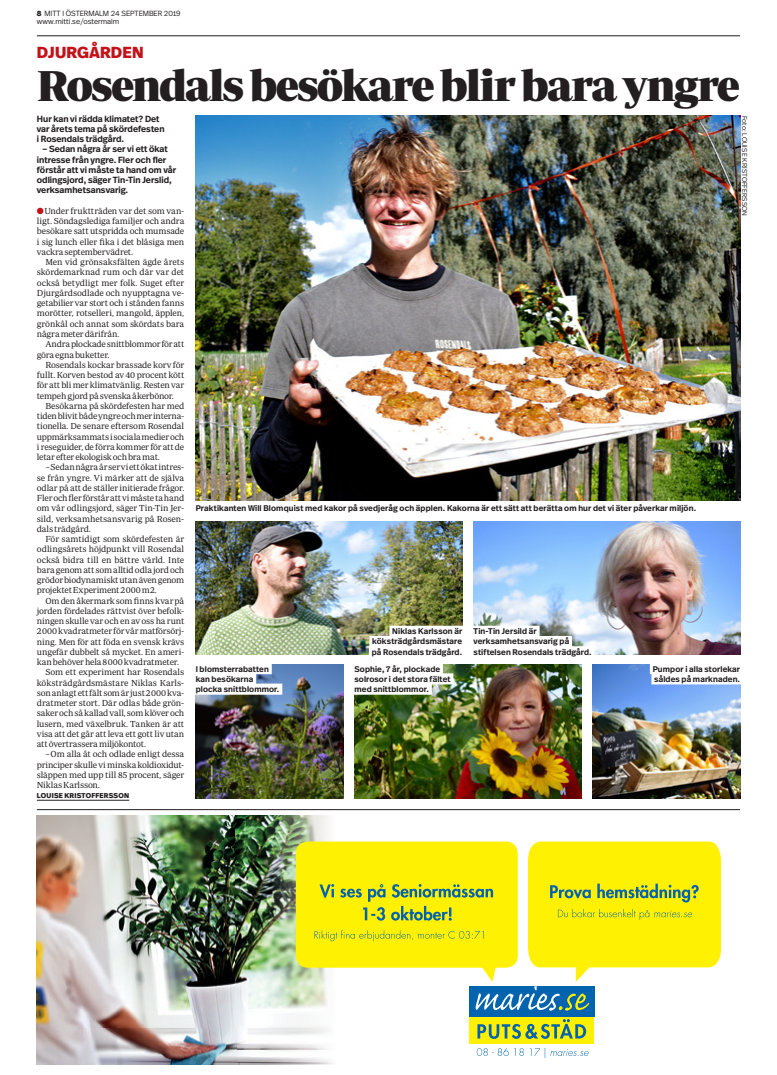
<style>
.page{position:relative;width:777px;height:1075px;background:#fff}
.page>*{position:absolute;margin:0;border:0;box-sizing:border-box;transform-origin:0 0}
.t1{font:44px "Periodico Display";letter-spacing:-.05em;color:#231f20}
.t2{font:800 16px "Real Head OT";letter-spacing:.015em;color:#c4121a}
.t3{font:8.9px/10.3px "Periodico Text Lg";letter-spacing:-.015em;color:#231f20;text-align:justify}
.t4{font:600 8.9px/10.3px "Real Head OT";letter-spacing:.005em;color:#231f20}
.t5{font:600 8.2px/10.2px "Real Head OT";letter-spacing:.015em;color:#231f20}
.t6{font:300 7.5px/8px "Real Head OT";color:#231f20}
.t7{font:300 7px "Real Head OT";letter-spacing:.015em;color:#231f20}
.t8{font:800 7px "Real Head OT";letter-spacing:.03em;color:#231f20}
.s1{font-weight:800}
.s2{color:#c4121a}
</style>
<div class="page">
<hr style="left:37px;top:36px;width:703px;height:1px;background:#231f20">
<hr style="left:37px;top:800px;width:92px;height:1px;background:#231f20">
<img style="left:354px;top:665px;width:227px;height:133px">
<img style="left:592px;top:665px;width:148px;height:133px">
<img style="left:196px;top:116px;width:544px;height:385px">
<div style="left:351px;top:663px;width:92px;height:11px;background:#fff"></div>
<div style="left:351px;top:673px;width:102px;height:11px;background:#fff"></div>
<div style="left:351px;top:684px;width:81px;height:11px;background:#fff"></div>
<div style="left:650px;top:663px;width:93px;height:11px;background:#fff"></div>
<div style="left:651px;top:673px;width:92px;height:11px;background:#fff"></div>
<img style="left:473px;top:521px;width:267px;height:134px">
<div style="left:471px;top:626px;width:68px;height:11px;background:#fff"></div>
<div style="left:471px;top:636px;width:101px;height:11px;background:#fff"></div>
<div style="left:471px;top:646px;width:123px;height:11px;background:#fff"></div>
<img style="left:196px;top:665px;width:147px;height:133px">
<img style="left:196px;top:521px;width:266px;height:134px">
<div style="left:389px;top:626px;width:76px;height:11px;background:#fff"></div>
<div style="left:369px;top:636px;width:96px;height:11px;background:#fff"></div>
<div style="left:369px;top:646px;width:96px;height:11px;background:#fff"></div>
<div style="left:193px;top:663px;width:79px;height:11px;background:#fff"></div>
<div style="left:193px;top:673px;width:63px;height:11px;background:#fff"></div>
<div style="left:193px;top:684px;width:89px;height:11px;background:#fff"></div>
<hr style="left:37px;top:809px;width:703px;height:1px;background:#231f20">
<img style="left:37px;top:815px;width:296px;height:250px">
<div style="left:469px;top:1016px;width:125px;height:28px;background:#fff101"></div>
<img style="left:469px;top:1011px;width:125px;height:6px">
<svg style="left:477px;top:1019px;width:109px;height:20px"></svg>
<div style="left:296px;top:841px;width:222px;height:127px;background:#fff101;border-radius:12px"></div>
<svg style="left:477px;top:1048px;width:111px;height:10px"></svg>
<svg style="left:314px;top:841px;width:407px;height:170px"></svg>
<p class="t6" style="left:37px;top:10px;width:145px"><span class="s1">8</span> MITT I ÖSTERMALM 24 SEPTEMBER 2019 www.mitti.se/ostermalm</p>
<h2 class="t2" style="left:37px;top:41px;width:108px">DJURGÅRDEN</h2>
<h1 class="t1" style="left:37px;top:61px;width:704px">Rosendals besökare blir bara yngre</h1>
<p class="t4" style="left:37px;top:114px;width:129px">Hur kan vi rädda klimatet? Det var årets tema på skördefesten i Rosendals trädgård.</p>
<p class="t4" style="left:37px;top:144px;width:141px;text-indent:6px">– Sedan några år ser vi ett ökat intresse från yngre. Fler och fler förstår att vi måste ta hand om vår odlingsjord, säger Tin-Tin Jerslid, verksamhetsansvarig.</p>
<p class="t3" style="left:37px;top:206px;width:149px"><span class="s2">●</span>Under fruktträden var det som van&shy;ligt. Söndagslediga familjer och andra besökare satt utspridda och mumsade i sig lunch eller fika i det blåsiga men vackra septembervädret.</p>
<p class="t3" style="left:37px;top:257px;width:149px;text-indent:8px">Men vid grönsaksfälten ägde årets skördemarknad rum och där var det också betydligt mer folk. Suget efter Djurgårdsodlade och nyupptagna ve&shy;getabilier var stort och i stånden fanns morötter, rotselleri, mangold, äpplen, grönkål och annat som skördats bara några meter därifrån.</p>
<p class="t3" style="left:37px;top:339px;width:149px;text-indent:8px">Andra plockade snittblommor för att göra egna buketter.</p>
<p class="t3" style="left:37px;top:359px;width:149px;text-indent:8px">Rosendals kockar brassade korv för fullt. Korven bestod av 40 procent kött för att bli mer klimatvänlig. Resten var tempeh gjord på svenska åkerbönor.</p>
<p class="t3" style="left:37px;top:400px;width:149px;text-indent:8px">Besökarna på skördefesten har med tiden blivit både yngre och mer interna&shy;tionella. De senare eftersom Rosendal uppmärksammats i sociala medier och i reseguider, de förra kommer för att de letar efter ekologisk och bra mat.</p>
<p class="t3" style="left:37px;top:462px;width:149px;text-indent:8px">–Sedan några år ser vi ett ökat intres&shy;se från yngre. Vi märker att de själva odlar på att de ställer initierade frågor.<br>Fler och fler förstår att vi måste ta hand om vår odlingsjord, säger Tin-Tin Jer&shy;sild, verksamhetsansvarig på Rosen&shy;dals trädgård.</p>
<p class="t3" style="left:37px;top:534px;width:149px;text-indent:8px">För samtidigt som skördefesten är odlingsårets höjdpunkt vill Rosendal också bidra till en bättre värld. Inte bara genom att som alltid odla jord och grödor biodynamiskt utan även genom projektet Experiment 2000 m2.</p>
<p class="t3" style="left:45px;top:595px;width:140px">Om den åkermark som finns kvar på</p>
<p class="t3" style="left:37px;top:605px;width:149px">jorden fördelades rättvist över befolk-</p>
<p class="t3" style="left:37px;top:616px;width:149px">ningen skulle var och en av oss ha runt</p>
<p class="t3" style="left:37px;top:626px;width:149px">2000 kvadratmeter för vår matförsörj-</p>
<p class="t3" style="left:37px;top:636px;width:149px">ning. Men för att föda en svensk krävs</p>
<p class="t3" style="left:37px;top:646px;width:149px">ungefär dubbelt så mycket. En ameri-</p>
<p class="t3" style="left:37px;top:657px;width:144px">kan behöver hela 8000 kvadratmeter.</p>
<p class="t3" style="left:45px;top:667px;width:140px">Som ett experiment har Rosendals</p>
<p class="t3" style="left:37px;top:677px;width:149px">köksträdgårdsmästare Niklas Karls-</p>
<p class="t3" style="left:37px;top:687px;width:149px">son anlagt ett fält som är just 2000 kva-</p>
<p class="t3" style="left:37px;top:698px;width:149px">dratmeter stort. Där odlas både grön-</p>
<p class="t3" style="left:37px;top:708px;width:149px">saker och så kallad vall, som klöver och</p>
<p class="t3" style="left:37px;top:718px;width:149px">lusern, med växelbruk. Tanken är att</p>
<p class="t3" style="left:37px;top:728px;width:149px">visa att det går att leva ett gott liv utan</p>
<p class="t3" style="left:37px;top:739px;width:111px">att övertrassera miljökontot.</p>
<p class="t3" style="left:45px;top:749px;width:140px">–Om alla åt och odlade enligt dessa</p>
<p class="t3" style="left:37px;top:759px;width:149px">principer skulle vi minska koldioxidut-</p>
<p class="t3" style="left:37px;top:769px;width:149px">släppen med upp till 85 procent, säger</p>
<p class="t3" style="left:37px;top:780px;width:65px">Niklas Karlsson.</p>
<p class="t8" style="left:37px;top:791px;width:94px">LOUISE KRISTOFFERSSON</p>
<p class="t7" style="left:749px;top:116px;width:102px;rotate:90deg">Foto: Louise Kristoffersson</p>
<p class="t5" style="left:196px;top:503px;width:502px">Praktikanten Will Blomquist med kakor på svedjeråg och äpplen. Kakorna är ett sätt att berätta om hur det vi äter påverkar miljön.</p>
<p class="t5" style="left:372px;top:626px;width:92px;text-align:justify;text-indent:21px">Niklas Karlsson är köksträdgårdsmästare på Rosendals trädgård.</p>
<p class="t5" style="left:473px;top:626px;width:120px">Tin-Tin Jersild är verksamhetsansvarig på stiftelsen Rosendals trädgård.</p>
<p class="t5" style="left:196px;top:664px;width:85px">I blomsterrabatten kan besökarna plocka snittblommor.</p>
<p class="t5" style="left:354px;top:664px;width:98px">Sophie, 7 år, plockade solrosor i det stora fältet med snittblommor.</p>
<p class="t5" style="left:652px;top:664px;width:89px">Pumpor i alla storlekar såldes på marknaden.</p>
</div>
